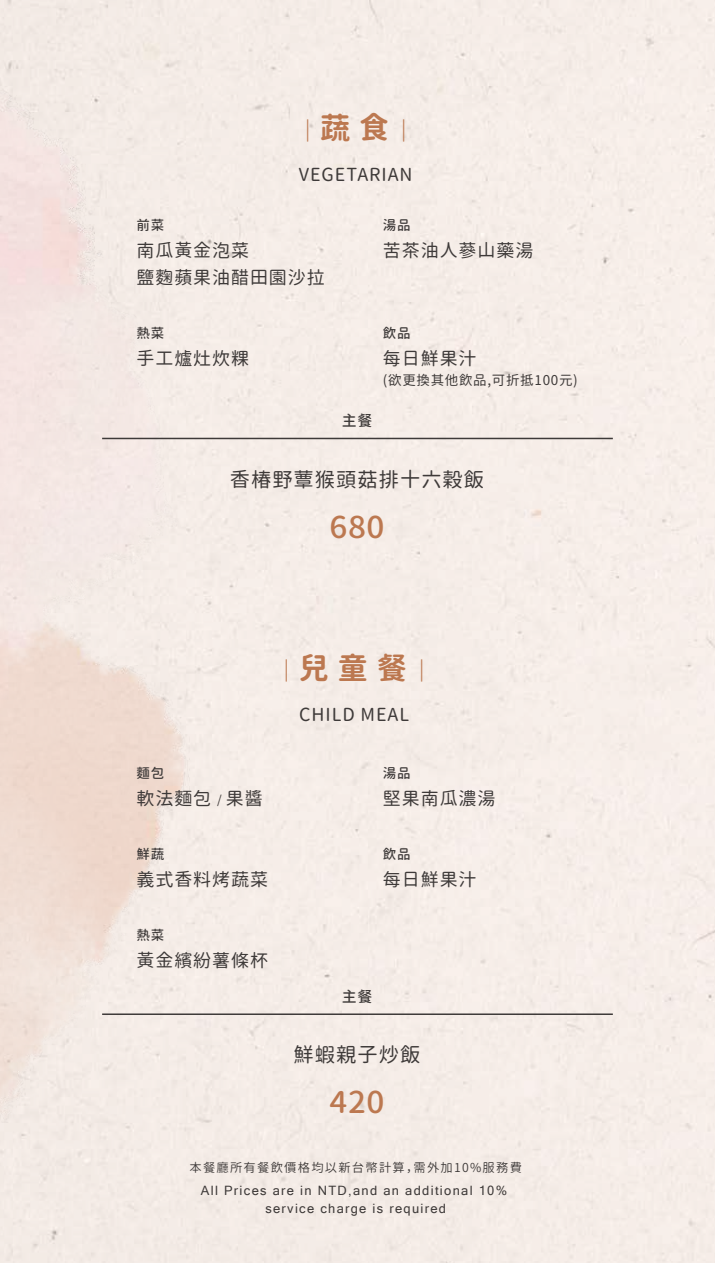
<style>
.page{position:relative;width:715px;height:1263px;background:#fff}
.page>*{position:absolute;margin:0;border:0;box-sizing:border-box;transform-origin:0 0}
.t1{font:30px "Gen Jyuu Gothic X P Medium";letter-spacing:.02em;color:#bc7850;scale:1.05 1}
.t2{font:30px "Gen Jyuu Gothic X P Bold";color:#bc7850}
.t3{font:22.5px "Gen Jyuu Gothic X P Bold";color:#bc7850}
.t4{font:20.25px "Gen Jyuu Gothic X P Regular";letter-spacing:.05em;color:#3e3a39}
.t5{font:18px/27px "Gen Jyuu Gothic X P Regular";letter-spacing:.05em;color:#3e3a39}
.t6{font:15px "Gen Jyuu Gothic X P Medium";color:#3e3a39}
.t7{font:13.5px "Gen Jyuu Gothic X P Medium";letter-spacing:.05em;color:#3e3a39}
.t8{font:13.5px "Gen Jyuu Gothic X P Regular";letter-spacing:.05em;color:#3e3a39}
.t9{font:12.9px/18px "Microsoft Sans Serif";letter-spacing:.105em;color:#3e3a39;text-align:center}
.t10{font:12.3px "Gen Jyuu Gothic X P Normal";letter-spacing:.1em;color:#3e3a39}
.s1{font-size:30px}
.s2{font-size:12px}
.s3{font-size:22.5px}
</style>
<div class="page">
<img style="left:0;top:0;width:714px;height:1263px">
<hr style="left:102px;top:438px;width:510px;height:1px;background:#3e3a39">
<hr style="left:102px;top:1013px;width:510px;height:2px;background:#3e3a39">
<p class="t3" style="left:302px;top:114px;width:109px">｜<span class="s1">蔬食</span>｜</p>
<p class="t5" style="left:299px;top:160px;width:115px">VEGETARIAN</p>
<p class="t7" style="left:136px;top:215px;width:29px">前菜</p>
<p class="t5" style="left:136px;top:237px;width:190px">南瓜黃金泡菜<br>鹽麴蘋果油醋田園沙拉</p>
<p class="t7" style="left:136px;top:323px;width:29px">熱菜</p>
<p class="t5" style="left:136px;top:345px;width:114px">手工爐灶炊粿</p>
<p class="t7" style="left:383px;top:215px;width:29px">湯品</p>
<p class="t5" style="left:383px;top:237px;width:152px">苦茶油人蔘山藥湯</p>
<p class="t6" style="left:341px;top:410px;width:32px">主餐</p>
<p class="t7" style="left:383px;top:323px;width:29px">飲品</p>
<p class="t5" style="left:383px;top:345px;width:95px">每日鮮果汁</p>
<p class="t8" style="left:383px;top:370px;width:196px">(欲更換其他飲品,可折抵100元)</p>
<p class="t4" style="left:230px;top:464px;width:256px">香椿野蕈猴頭菇排十六穀飯</p>
<h1 class="t1" style="left:329px;top:505px;width:54px">680</h1>
<p class="t7" style="left:136px;top:763px;width:29px">麵包</p>
<p class="t5" style="left:136px;top:785px;width:128px">軟法麵包 <span class="s2">/</span> 果醬</p>
<p class="t7" style="left:136px;top:844px;width:29px">鮮蔬</p>
<p class="t5" style="left:136px;top:866px;width:133px">義式香料烤蔬菜</p>
<p class="t7" style="left:136px;top:925px;width:29px">熱菜</p>
<p class="t5" style="left:136px;top:947px;width:133px">黃金繽紛薯條杯</p>
<h1 class="t2" style="left:281px;top:646px;width:148px"><span class="s3">｜</span>兒童餐<span class="s3">｜</span></h1>
<p class="t5" style="left:299px;top:701px;width:111px">CHILD MEAL</p>
<p class="t7" style="left:383px;top:763px;width:29px">湯品</p>
<p class="t5" style="left:383px;top:785px;width:114px">堅果南瓜濃湯</p>
<p class="t7" style="left:383px;top:844px;width:29px">飲品</p>
<p class="t5" style="left:383px;top:866px;width:95px">每日鮮果汁</p>
<p class="t6" style="left:341px;top:985px;width:32px">主餐</p>
<p class="t4" style="left:293px;top:1040px;width:128px">鮮蝦親子炒飯</p>
<h1 class="t1" style="left:329px;top:1080px;width:54px">420</h1>
<p class="t10" style="left:189px;top:1159px;width:334px">本餐廳所有餐飲價格均以新台幣計算，需外加10%服務費</p>
<p class="t9" style="left:201px;top:1181px;width:308px">All Prices are in NTD,and an additional 10% service charge is required</p>
</div>
